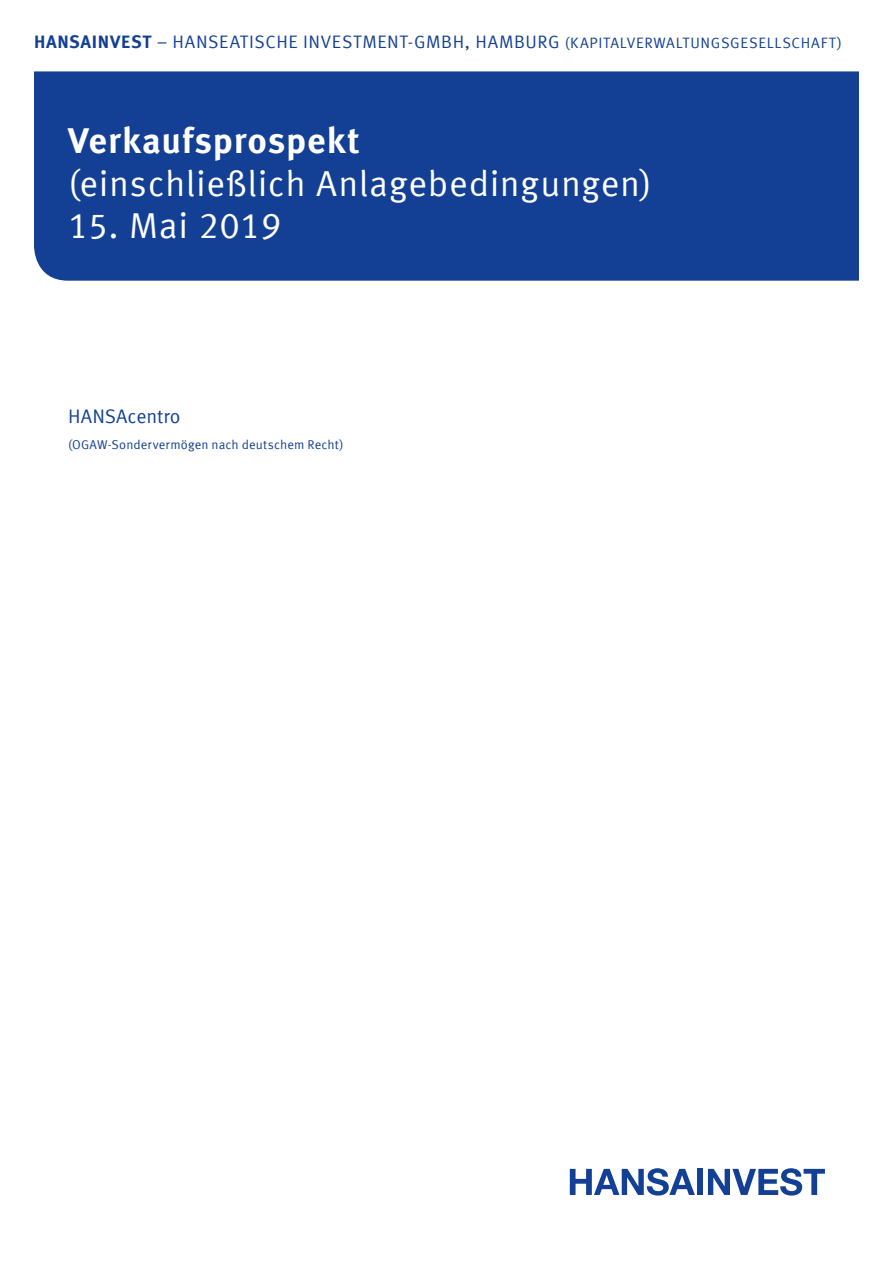
<style>
.page{position:relative;width:893px;height:1263px;background:#fff}
.page>*{position:absolute;margin:0;border:0;box-sizing:border-box;transform-origin:0 0}
.t1{font:36px "Meta Offc Pro Norm";letter-spacing:.015em;color:#fff}
.t2{font:700 36px "Meta Offc Pro";letter-spacing:.025em;color:#fff}
.t3{font:19.5px "Meta Offc Pro Norm";color:#134094}
.t4{font:18px "Meta Offc Pro Norm";letter-spacing:.03em;color:#134094}
.t5{font:12.75px "Meta Offc Pro Norm";letter-spacing:.01em;color:#134094}
.s1{font-family:"Meta Offc Pro";font-weight:700}
.s2{font-size:15px}
</style>
<div class="page">
<svg style="left:570px;top:1168px;width:125px;height:27px"></svg>
<div style="left:697px;top:1169px;width:6px;height:26px;background:#134094"></div>
<svg style="left:708px;top:1168px;width:117px;height:27px"></svg>
<div style="left:34px;top:71px;width:825px;height:210px;background:#134094"></div>
<p class="t4" style="left:34px;top:28px;width:809px"><span class="s1">HANSAINVEST</span> – HANSEATISCHE INVESTMENT-GMBH, HAMBURG <span class="s2">(KAPITALVERWALTUNGSGESELLSCHAFT)</span></p>
<h1 class="t2" style="left:68px;top:112px;width:293px">Verkaufsprospekt</h1>
<h1 class="t1" style="left:68px;top:156px;width:585px">(einschließlich Anlagebedingungen)</h1>
<h1 class="t1" style="left:68px;top:198px;width:215px">15. Mai 2019</h1>
<p class="t3" style="left:68px;top:402px;width:114px">HANSAcentro</p>
<p class="t5" style="left:68px;top:435px;width:277px">(OGAW-Sondervermögen nach deutschem Recht)</p>
</div>
